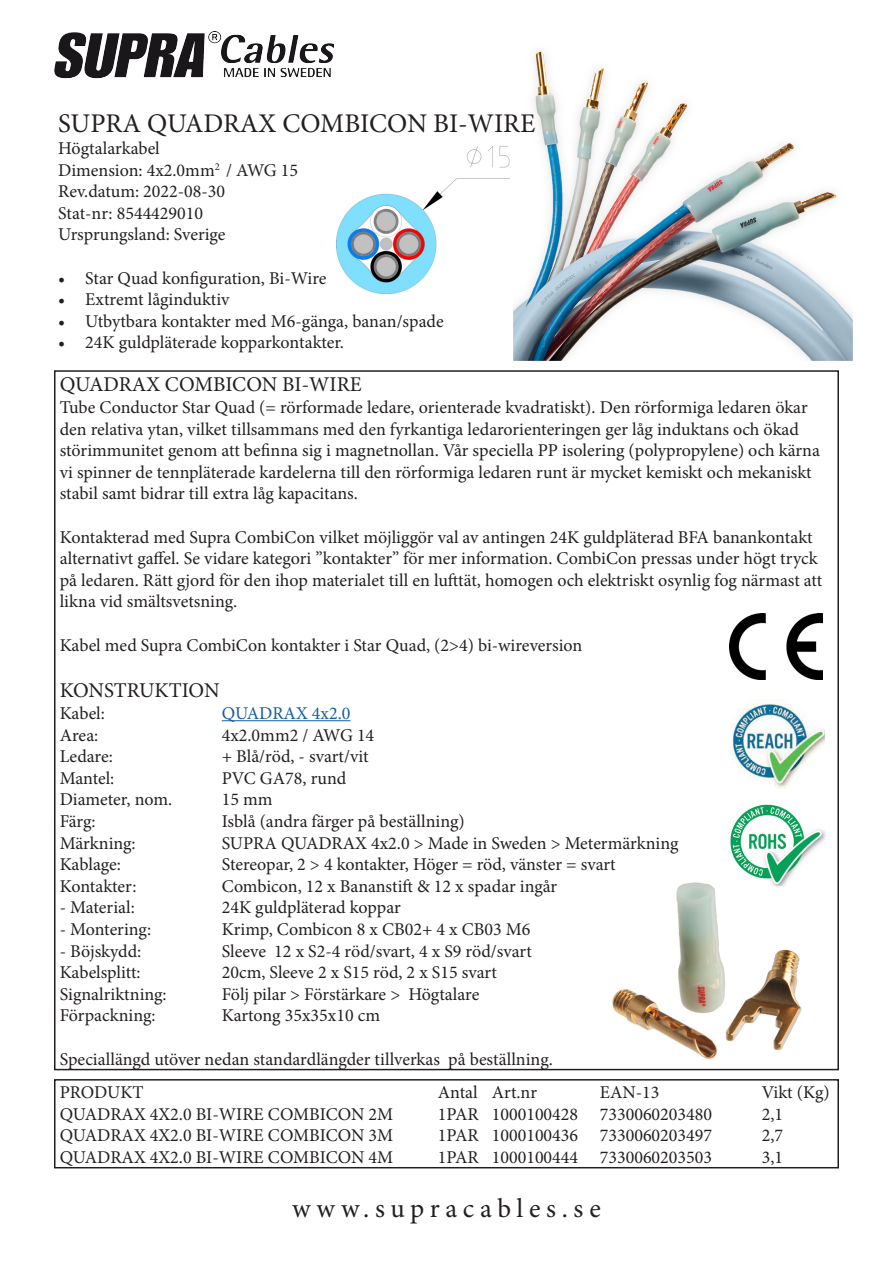
<style>
.page{position:relative;width:893px;height:1263px;background:#fff}
.page>*{position:absolute;margin:0;border:0;box-sizing:border-box;transform-origin:0 0}
.t1{font:27px "Minion Pro";color:#231f20}
.t2{font:27px "Minion Pro";letter-spacing:.21em;color:#231f20}
.t3{font:21px "Minion Pro";color:#231f20}
.t4{font:18px/21.6px "Minion Pro";color:#231f20}
.t5{font:18px "Minion Pro";color:#175d9e}
</style>
<div class="page">
<img style="left:513px;top:51px;width:340px;height:310px">
<img style="left:612px;top:882px;width:190px;height:178px">
<hr style="left:222px;top:720px;width:128px;height:1px;background:#175d9e">
<img style="left:54px;top:32px;width:280px;height:47px">
<div style="left:54px;top:1079px;width:785px;height:89px;border:2px solid #231f20"></div>
<img style="left:727px;top:804px;width:98px;height:85px">
<img style="left:729px;top:613px;width:93px;height:66px">
<img style="left:730px;top:699px;width:94px;height:90px">
<img style="left:337px;top:145px;width:173px;height:148px">
<p class="t1" style="left:58px;top:106px;width:479px">SUPRA QUADRAX COMBICON BI-WIRE</p>
<p class="t4" style="left:58px;top:137px;width:103px">Högtalarkabel</p>
<p class="t4" style="left:58px;top:159px;width:241px">Dimension: 4x2.0mm<sup>2</sup> / AWG 15</p>
<p class="t4" style="left:58px;top:181px;width:169px">Rev.datum: 2022-08-30</p>
<p class="t4" style="left:58px;top:202px;width:146px">Stat-nr: 8544429010</p>
<p class="t4" style="left:58px;top:224px;width:169px">Ursprungsland: Sverige</p>
<p class="t4" style="left:58px;top:267px;width:270px">• Star Quad konfiguration, Bi-Wire</p>
<p class="t4" style="left:58px;top:289px;width:173px">• Extremt låginduktiv</p>
<p class="t4" style="left:58px;top:310px;width:387px">• Utbytbara kontakter med M6-gänga, banan/spade</p>
<p class="t4" style="left:58px;top:332px;width:287px">• 24K guldpläterade kopparkontakter.</p>
<p class="t3" style="left:60px;top:370px;width:303px">QUADRAX COMBICON BI-WIRE</p>
<p class="t4" style="left:60px;top:396px;width:762px">Tube Conductor Star Quad (= rörformade ledare, orienterade kvadratiskt). Den rörformiga ledaren ökar den relativa ytan, vilket tillsammans med den fyrkantiga ledarorienteringen ger låg induktans och ökad störimmunitet genom att befinna sig i magnetnollan. Vår speciella PP isolering (polypropylene) och kärna vi spinner de tennpläterade kardelerna till den rörformiga ledaren runt är mycket kemiskt och mekaniskt stabil samt bidrar till extra låg kapacitans.</p>
<p class="t4" style="left:60px;top:526px;width:764px">Kontakterad med Supra CombiCon vilket möjliggör val av antingen 24K guldpläterad BFA banankontakt alternativt gaffel. Se vidare kategori ”kontakter” för mer information. CombiCon pressas under högt tryck på ledaren. Rätt gjord för den ihop materialet till en lufttät, homogen och elektriskt osynlig fog närmast att likna vid smältsvetsning.</p>
<p class="t4" style="left:60px;top:634px;width:524px">Kabel med Supra CombiCon kontakter i Star Quad, (2&gt;4) bi-wireversion</p>
<p class="t3" style="left:60px;top:676px;width:161px">KONSTRUKTION</p>
<p class="t4" style="left:60px;top:702px;width:47px">Kabel:</p>
<p class="t5" style="left:222px;top:701px;width:130px">QUADRAX 4x2.0</p>
<p class="t4" style="left:60px;top:724px;width:40px">Area:</p>
<p class="t4" style="left:222px;top:724px;width:154px">4x2.0mm2 / AWG 14</p>
<p class="t4" style="left:60px;top:746px;width:55px">Ledare:</p>
<p class="t4" style="left:222px;top:746px;width:148px">+ Blå/röd, - svart/vit</p>
<p class="t4" style="left:60px;top:767px;width:56px">Mantel:</p>
<p class="t4" style="left:222px;top:767px;width:126px">PVC GA78, rund</p>
<p class="t4" style="left:60px;top:789px;width:114px">Diameter, nom.</p>
<p class="t4" style="left:222px;top:789px;width:52px">15 mm</p>
<p class="t4" style="left:60px;top:810px;width:37px">Färg:</p>
<p class="t4" style="left:222px;top:810px;width:244px">Isblå (andra färger på beställning)</p>
<p class="t4" style="left:60px;top:832px;width:77px">Märkning:</p>
<p class="t4" style="left:222px;top:832px;width:458px">SUPRA QUADRAX 4x2.0 &gt; Made in Sweden &gt; Metermärkning</p>
<p class="t4" style="left:60px;top:854px;width:63px">Kablage:</p>
<p class="t4" style="left:222px;top:854px;width:395px">Stereopar, 2 &gt; 4 kontakter, Höger = röd, vänster = svart</p>
<p class="t4" style="left:60px;top:875px;width:78px">Kontakter:</p>
<p class="t4" style="left:222px;top:875px;width:337px">Combicon, 12 x Bananstift &amp; 12 x spadar ingår</p>
<p class="t4" style="left:60px;top:897px;width:77px">- Material:</p>
<p class="t4" style="left:222px;top:897px;width:180px">24K guldpläterad koppar</p>
<p class="t4" style="left:60px;top:918px;width:93px">- Montering:</p>
<p class="t4" style="left:222px;top:918px;width:310px">Krimp, Combicon 8 x CB02+ 4 x CB03 M6</p>
<p class="t4" style="left:60px;top:940px;width:83px">- Böjskydd:</p>
<p class="t4" style="left:222px;top:940px;width:312px">Sleeve 12 x S2-4 röd/svart, 4 x S9 röd/svart</p>
<p class="t4" style="left:60px;top:962px;width:82px">Kabelsplitt:</p>
<p class="t4" style="left:222px;top:962px;width:277px">20cm, Sleeve 2 x S15 röd, 2 x S15 svart</p>
<p class="t4" style="left:60px;top:983px;width:108px">Signalriktning:</p>
<p class="t4" style="left:222px;top:983px;width:259px">Följ pilar &gt; Förstärkare &gt; Högtalare</p>
<p class="t4" style="left:60px;top:1005px;width:97px">Förpackning:</p>
<p class="t4" style="left:222px;top:1005px;width:160px">Kartong 35x35x10 cm</p>
<p class="t4" style="left:60px;top:1048px;width:495px">Speciallängd utöver nedan standardlängder tillverkas på beställning.</p>
<p class="t4" style="left:60px;top:1081px;width:85px">PRODUKT</p>
<p class="t4" style="left:438px;top:1081px;width:101px">Antal Art.nr</p>
<p class="t4" style="left:600px;top:1081px;width:61px">EAN-13</p>
<p class="t4" style="left:762px;top:1081px;width:69px">Vikt (Kg)</p>
<p class="t4" style="left:60px;top:1103px;width:335px">QUADRAX 4X2.0 BI-WIRE COMBICON 2M</p>
<p class="t4" style="left:438px;top:1103px;width:276px">1PAR 1000100428 7330060203480</p>
<p class="t4" style="left:762px;top:1103px;width:23px">2,1</p>
<p class="t4" style="left:60px;top:1125px;width:335px">QUADRAX 4X2.0 BI-WIRE COMBICON 3M</p>
<p class="t4" style="left:438px;top:1125px;width:276px">1PAR 1000100436 7330060203497</p>
<p class="t4" style="left:762px;top:1125px;width:23px">2,7</p>
<p class="t4" style="left:60px;top:1146px;width:335px">QUADRAX 4X2.0 BI-WIRE COMBICON 4M</p>
<p class="t4" style="left:438px;top:1146px;width:276px">1PAR 1000100444 7330060203503</p>
<p class="t4" style="left:762px;top:1146px;width:23px">3,1</p>
<p class="t2" style="left:292px;top:1190px;width:310px">www.supracables.se</p>
</div>
